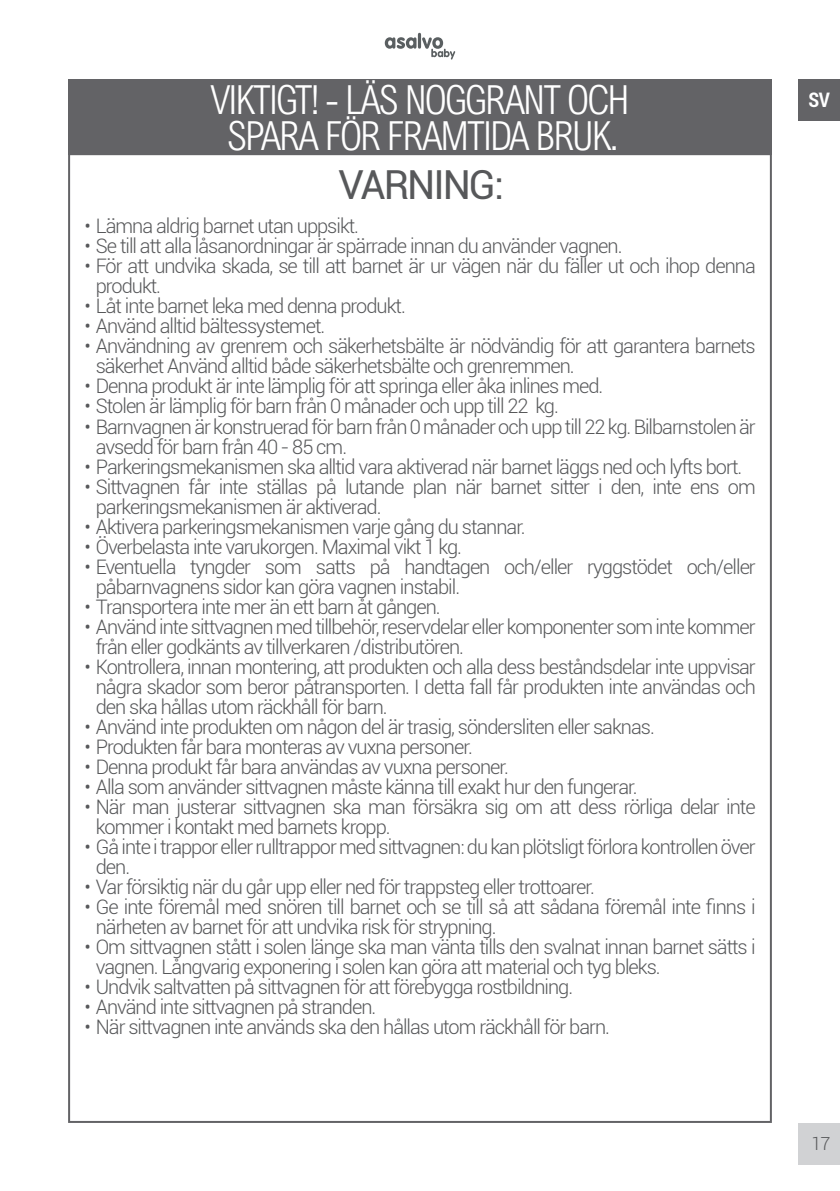
<style>
.page{position:relative;width:840px;height:1191px;background:#fff}
.page>*{position:absolute;margin:0;border:0;box-sizing:border-box;transform-origin:0 0}
.t1{font:300 40px/36px "Arial Nova Cond";letter-spacing:-.05em;color:#fff;text-align:center}
.t2{font:40px "Roboto";letter-spacing:-.05em;color:#57585a}
.t3{font:300 20px/20px "Roboto";letter-spacing:-.05em;color:#57585a}
.t4{font:700 condensed 20px "Roboto";color:#fff}
.t5{font:300 18px "Roboto";color:#57585a}
</style>
<div class="page">
<div style="left:797px;top:1123px;width:42px;height:41px;background:#d1d2d4"></div>
<svg style="left:384px;top:33px;width:71px;height:27px"></svg>
<div style="left:797px;top:79px;width:42px;height:42px;background:#636366"></div>
<div style="left:68px;top:79px;width:703px;height:76px;background:#636366"></div>
<p class="t1" style="left:210px;top:81px;width:420px">VIKTIGT! - LÄS NOGGRANT OCH<br>SPARA FÖR FRAMTIDA BRUK.</p>
<p class="t2" style="left:338px;top:157px;width:167px">VARNING:</p>
<p class="t3" style="left:84px;top:216px;width:276px">• Lämna aldrig barnet utan uppsikt.</p>
<p class="t3" style="left:84px;top:236px;width:539px">• Se till att alla låsanordningar är spärrade innan du använder vagnen.</p>
<p class="t3" style="left:96px;top:256px;width:661px;text-indent:-11px">• För att undvika skada, se till att barnet är ur vägen när du fäller ut och ihop denna produkt.</p>
<p class="t3" style="left:84px;top:296px;width:323px">• Låt inte barnet leka med denna produkt.</p>
<p class="t3" style="left:84px;top:316px;width:242px">• Använd alltid bältessystemet.</p>
<p class="t3" style="left:96px;top:336px;width:661px;text-indent:-11px">• Användning av grenrem och säkerhetsbälte är nödvändig för att garantera barnets säkerhet Använd alltid både säkerhetsbälte och grenremmen.</p>
<p class="t3" style="left:84px;top:376px;width:520px">• Denna produkt är inte lämplig för att springa eller åka inlines med.</p>
<p class="t3" style="left:84px;top:396px;width:475px">• Stolen är lämplig för barn från 0 månader och upp till 22 kg.</p>
<p class="t3" style="left:96px;top:416px;width:661px;text-indent:-11px">• Barnvagnen är konstruerad för barn från 0 månader och upp till 22 kg. Bilbarnstolen är avsedd för barn från 40 - 85 cm.</p>
<p class="t3" style="left:84px;top:456px;width:659px">• Parkeringsmekanismen ska alltid vara aktiverad när barnet läggs ned och lyfts bort.</p>
<p class="t3" style="left:96px;top:476px;width:661px;text-indent:-11px">• Sittvagnen får inte ställas på lutande plan när barnet sitter i den, inte ens om parkeringsmekanismen är aktiverad.</p>
<p class="t3" style="left:84px;top:516px;width:442px">• Aktivera parkeringsmekanismen varje gång du stannar.</p>
<p class="t3" style="left:84px;top:536px;width:379px">• Överbelasta inte varukorgen. Maximal vikt 1 kg.</p>
<p class="t3" style="left:96px;top:556px;width:661px;text-indent:-11px">• Eventuella tyngder som satts på handtagen och/eller ryggstödet och/eller påbarnvagnens sidor kan göra vagnen instabil.</p>
<p class="t3" style="left:84px;top:596px;width:357px">• Transportera inte mer än ett barn åt gången.</p>
<p class="t3" style="left:96px;top:616px;width:661px;text-indent:-11px">• Använd inte sittvagnen med tillbehör, reservdelar eller komponenter som inte kommer från eller godkänts av tillverkaren /distributören.</p>
<p class="t3" style="left:96px;top:656px;width:661px;text-align:justify;text-indent:-11px">• Kontrollera, innan montering, att produkten och alla dess beståndsdelar inte uppvisar några skador som beror påtransporten. I detta fall får produkten inte användas och den ska hållas utom räckhåll för barn.</p>
<p class="t3" style="left:84px;top:716px;width:571px">• Använd inte produkten om någon del är trasig, söndersliten eller saknas.</p>
<p class="t3" style="left:84px;top:736px;width:389px">• Produkten får bara monteras av vuxna personer.</p>
<p class="t3" style="left:84px;top:756px;width:426px">• Denna produkt får bara användas av vuxna personer.</p>
<p class="t3" style="left:84px;top:776px;width:554px">• Alla som använder sittvagnen måste känna till exakt hur den fungerar.</p>
<p class="t3" style="left:96px;top:796px;width:661px;text-indent:-11px">• När man justerar sittvagnen ska man försäkra sig om att dess rörliga delar inte kommer i kontakt med barnets kropp.</p>
<p class="t3" style="left:96px;top:836px;width:661px;text-indent:-11px">• Gå inte i trappor eller rulltrappor med sittvagnen: du kan plötsligt förlora kontrollen över den.</p>
<p class="t3" style="left:84px;top:876px;width:512px">• Var försiktig när du går upp eller ned för trappsteg eller trottoarer.</p>
<p class="t3" style="left:96px;top:896px;width:661px;text-indent:-11px">• Ge inte föremål med snören till barnet och se till så att sådana föremål inte finns i närheten av barnet för att undvika risk för strypning.</p>
<p class="t3" style="left:96px;top:936px;width:661px;text-indent:-11px">• Om sittvagnen stått i solen länge ska man vänta tills den svalnat innan barnet sätts i vagnen. Långvarig exponering i solen kan göra att material och tyg bleks.</p>
<p class="t3" style="left:84px;top:976px;width:490px">• Undvik saltvatten på sittvagnen för att förebygga rostbildning.</p>
<p class="t3" style="left:84px;top:996px;width:293px">• Använd inte sittvagnen på stranden.</p>
<p class="t3" style="left:84px;top:1016px;width:526px">• När sittvagnen inte används ska den hållas utom räckhåll för barn.</p>
<p class="t4" style="left:807px;top:86px;width:23px">SV</p>
<p class="t5" style="left:811px;top:1130px;width:20px">17</p>
</div>
